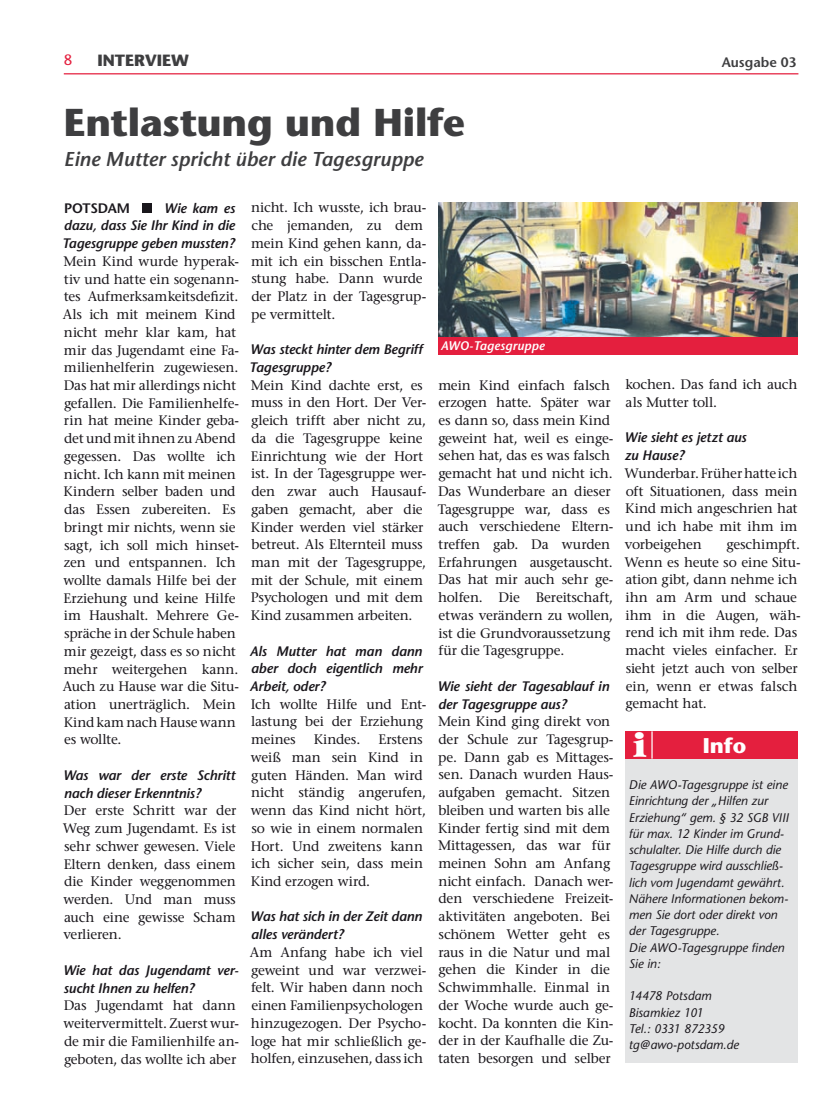
<style>
.page{position:relative;width:833px;height:1117px;background:#fff}
.page>*{position:absolute;margin:0;border:0;box-sizing:border-box;transform-origin:0 0}
.t1{font:700 38.75px "Stone Sans";letter-spacing:-.005em;color:#3e3e40}
.t2{font:700 31.25px "Bambi";color:#fff}
.t3{font:700 21.25px "Stone Sans";color:#fff}
.t4{font:italic 600 20px "Stone Sans";color:#3e3e40}
.t5{font:700 16.25px "Stone Sans";color:#3e3e40}
.t6{font:15px "Stone Sans";color:#e41f3e}
.t7{font:13.75px/17.8px "Stone Serif";letter-spacing:-.005em;color:#1a171c}
.t8{font:italic 600 13.75px/17.8px "Stone Sans";letter-spacing:-.01em;color:#1a171c}
.t9{font:600 13.75px "Stone Sans";color:#3e3e40}
.t10{font:600 13.75px "Stone Sans";letter-spacing:-.015em;color:#1a171c}
.t11{font:italic 12.5px/16.2px "Stone Sans";color:#1a171c}
.t12{font:italic 600 12.5px "Stone Sans";letter-spacing:.01em;color:#fff}
</style>
<div class="page">
<hr style="left:64px;top:73px;width:734px;height:1px;background:#e41f3e">
<div style="left:143px;top:203px;width:9px;height:10px;background:#1a171c"></div>
<div style="left:625px;top:733px;width:172px;height:329px;background:#e3e4e5"></div>
<div style="left:625px;top:731px;width:172px;height:27px;background:#e41f3e"></div>
<svg style="left:651px;top:731px;width:1px;height:27px"></svg>
<img style="left:438px;top:202px;width:359px;height:135px">
<div style="left:438px;top:337px;width:359px;height:17px;background:#e41f3e"></div>
<p class="t6" style="left:64px;top:51px;width:10px">8</p>
<p class="t5" style="left:97px;top:50px;width:93px">INTERVIEW</p>
<p class="t9" style="left:721px;top:53px;width:76px">Ausgabe 03</p>
<h1 class="t1" style="left:64px;top:98px;width:403px">Entlastung und Hilfe</h1>
<h3 class="t4" style="left:64px;top:147px;width:361px">Eine Mutter spricht über die Tagesgruppe</h3>
<p class="t8" style="left:62px;top:199px;width:175px;text-align:justify;text-indent:102px">Wie kam es dazu, dass Sie Ihr Kind in die Tagesgruppe geben mussten?</p>
<p class="t7" style="left:63px;top:252px;width:178px">Mein Kind wurde hyperak&shy;tiv und hatte ein sogenann&shy;tes Aufmerksamkeitsdefizit.<br>Als ich mit meinem Kind nicht mehr klar kam, hat mir das Jugendamt eine Fa&shy;milienhelferin zugewiesen.<br>Das hat mir allerdings nicht gefallen. Die Familienhelfe&shy;rin hat meine Kinder geba&shy;det und mit ihnen zu Abend gegessen. Das wollte ich nicht. Ich kann mit meinen<br>Kindern selber baden und das Essen zubereiten. Es bringt mir nichts, wenn sie sagt, ich soll mich hinset&shy;zen und entspannen. Ich wollte damals Hilfe bei der<br>Erziehung und keine Hilfe im Haushalt. Mehrere Ge&shy;spräche in der Schule haben mir gezeigt, dass es so nicht mehr weitergehen kann.<br>Auch zu Hause war die Situ&shy;ation unerträglich. Mein<br>Kind kam nach Hause wann es wollte.</p>
<p class="t8" style="left:63px;top:766px;width:174px">Was war der erste Schritt nach dieser Erkenntnis?</p>
<p class="t7" style="left:63px;top:801px;width:175px;text-align:justify">Der erste Schritt war der Weg zum Jugendamt. Es ist sehr schwer gewesen. Viele Eltern denken, dass einem die Kinder weggenommen werden. Und man muss auch eine gewisse Scham verlieren.</p>
<p class="t8" style="left:63px;top:960px;width:177px">Wie hat das Jugendamt ver&shy;sucht Ihnen zu helfen?</p>
<p class="t7" style="left:64px;top:996px;width:177px">Das Jugendamt hat dann weitervermittelt. Zuerst wur&shy;de mir die Familienhilfe an&shy;geboten, das wollte ich aber</p>
<p class="t10" style="left:64px;top:199px;width:68px">POTSDAM</p>
<p class="t7" style="left:251px;top:199px;width:177px">nicht. Ich wusste, ich brau&shy;che jemanden, zu dem mein Kind gehen kann, da&shy;mit ich ein bisschen Entla&shy;stung habe. Dann wurde der Platz in der Tagesgrup&shy;pe vermittelt.</p>
<p class="t8" style="left:249px;top:340px;width:174px">Was steckt hinter dem Begriff<br>Tagesgruppe?</p>
<p class="t7" style="left:251px;top:376px;width:177px">Mein Kind dachte erst, es muss in den Hort. Der Ver&shy;gleich trifft aber nicht zu, da die Tagesgruppe keine<br>Einrichtung wie der Hort ist. In der Tagesgruppe wer&shy;den zwar auch Hausauf&shy;gaben gemacht, aber die<br>Kinder werden viel stärker betreut. Als Elternteil muss man mit der Tagesgruppe, mit der Schule, mit einem<br>Psychologen und mit dem<br>Kind zusammen arbeiten.</p>
<p class="t8" style="left:250px;top:641px;width:174px;text-align:justify">Als Mutter hat man dann aber doch eigentlich mehr Arbeit, oder?</p>
<p class="t7" style="left:251px;top:694px;width:177px">Ich wollte Hilfe und Ent&shy;lastung bei der Erziehung meines</p>
<p class="t7" style="left:314px;top:730px;width:48px">Kindes.</p>
<p class="t7" style="left:251px;top:730px;width:177px;text-indent:128px">Erstens weiß man sein Kind in guten Händen. Man wird nicht ständig angerufen, wenn das Kind nicht hört, so wie in einem normalen<br>Hort. Und zweitens kann ich sicher sein, dass mein<br>Kind erzogen wird.</p>
<p class="t8" style="left:250px;top:907px;width:173px">Was hat sich in der Zeit dann alles verändert?</p>
<p class="t7" style="left:250px;top:942px;width:178px">Am Anfang habe ich viel geweint und war verzwei&shy;felt. Wir haben dann noch einen Familienpsychologen hinzugezogen. Der Psycho&shy;loge hat mir schließlich ge&shy;holfen, einzusehen, dass ich</p>
<p class="t12" style="left:441px;top:338px;width:105px">AWO-Tagesgruppe</p>
<p class="t7" style="left:438px;top:375px;width:177px">mein Kind einfach falsch erzogen hatte. Später war es dann so, dass mein Kind geweint hat, weil es einge&shy;sehen hat, das es was falsch gemacht hat und nicht ich.<br>Das Wunderbare an dieser<br>Tagesgruppe war, dass es auch verschiedene Eltern&shy;treffen gab. Da wurden<br>Erfahrungen ausgetauscht.<br>Das hat mir auch sehr ge&shy;holfen. Die Bereitschaft, etwas verändern zu wollen, ist die Grundvoraussetzung für die Tagesgruppe.</p>
<p class="t8" style="left:437px;top:676px;width:173px">Wie sieht der Tagesablauf in der Tagesgruppe aus?</p>
<p class="t7" style="left:438px;top:712px;width:177px">Mein Kind ging direkt von der Schule zur Tagesgrup&shy;pe. Dann gab es Mittages&shy;sen. Danach wurden Haus&shy;aufgaben gemacht. Sitzen bleiben und warten bis alle<br>Kinder fertig sind mit dem<br>Mittagessen, das war für meinen Sohn am Anfang nicht einfach. Danach wer&shy;den verschiedene Freizeit&shy;aktivitäten angeboten. Bei schönem Wetter geht es raus in die Natur und mal gehen die Kinder in die<br>Schwimmhalle. Einmal in der Woche wurde auch ge&shy;kocht. Da konnten die Kin&shy;der in der Kaufhalle die Zu&shy;taten besorgen und selber</p>
<p class="t7" style="left:625px;top:375px;width:174px">kochen. Das fand ich auch als Mutter toll.</p>
<p class="t8" style="left:624px;top:428px;width:123px">Wie sieht es jetzt aus zu Hause?</p>
<p class="t7" style="left:624px;top:464px;width:175px;text-align:justify">Wunderbar. Früher hatte ich oft Situationen, dass mein Kind mich angeschrien hat und ich habe mit ihm im vorbeigehen</p>
<p class="t7" style="left:624px;top:535px;width:178px;text-indent:102px">geschimpft.<br>Wenn es heute so eine Situ&shy;ation gibt, dann nehme ich ihn am Arm und schaue ihm in die Augen, wäh&shy;rend ich mit ihm rede. Das macht vieles einfacher. Er sieht jetzt auch von selber ein, wenn er etwas falsch gemacht hat.</p>
<h2 class="t2" style="left:633px;top:732px;width:14px">i</h2>
<h3 class="t3" style="left:702px;top:732px;width:45px">Info</h3>
<p class="t11" style="left:629px;top:776px;width:161px">Die AWO-Tagesgruppe ist eine<br>Einrichtung der „Hilfen zur<br>Erziehung“ gem. § 32 SGB VIII für max. 12 Kinder im Grund&shy;schulalter. Die Hilfe durch die<br>Tagesgruppe wird ausschließ&shy;lich vom Jugendamt gewährt.<br>Nähere Informationen bekom&shy;men Sie dort oder direkt von der Tagesgruppe.<br>Die AWO-Tagesgruppe finden<br>Sie in:</p>
<p class="t11" style="left:629px;top:987px;width:112px">14478 Potsdam<br>Bisamkiez 101<br>Tel.: 0331 872359 tg@awo-potsdam.de</p>
</div>
